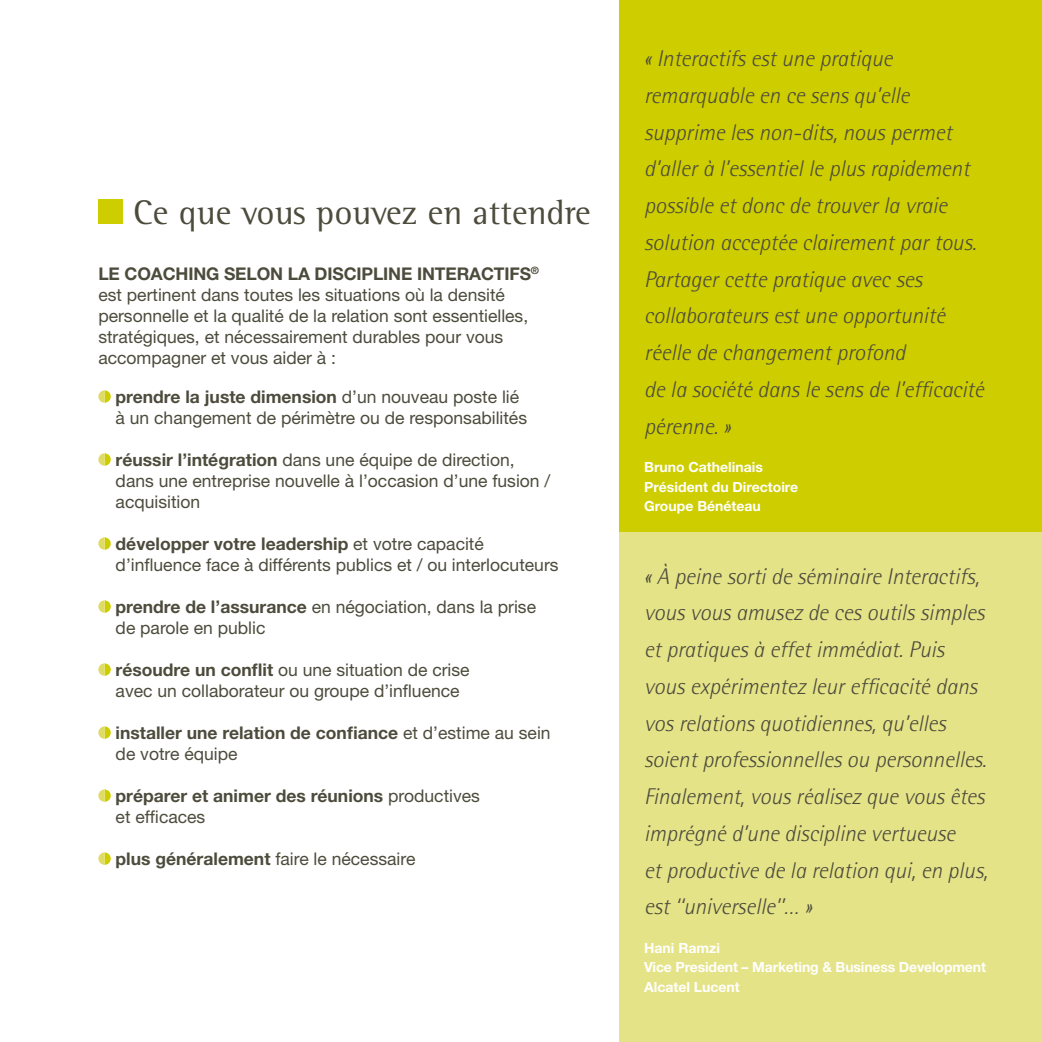
<style>
.page{position:relative;width:1042px;height:1042px;background:#fff}
.page>*{position:absolute;margin:0;border:0;box-sizing:border-box;transform-origin:0 0}
.t1{font:35px "Rotis Semi Serif";color:#4c4b3c}
.t2{font:italic 300 22.75px/36.8px "Rotis Semi Sans";color:#4c4b3c}
.t3{font:17.5px/21px "Helvetica Neue";color:#4c4b3c}
.t4{font:700 17.5px/21px "Helvetica Neue";color:#4c4b3c}
.t5{font:700 14px/19.2px "Helvetica Neue";color:#fff}
.s1{font-weight:700}
.s2{font-weight:400}
</style>
<div class="page">
<div style="left:98px;top:199px;width:25px;height:25px;background:#cecd00"></div>
<svg style="left:98px;top:390px;width:13px;height:13px"></svg>
<svg style="left:98px;top:453px;width:13px;height:13px"></svg>
<svg style="left:98px;top:537px;width:13px;height:13px"></svg>
<svg style="left:98px;top:600px;width:13px;height:13px"></svg>
<svg style="left:98px;top:663px;width:13px;height:13px"></svg>
<svg style="left:98px;top:726px;width:13px;height:13px"></svg>
<svg style="left:98px;top:789px;width:13px;height:13px"></svg>
<svg style="left:98px;top:852px;width:13px;height:13px"></svg>
<div style="left:619px;top:0;width:423px;height:1042px;background:#cecd00"></div>
<div style="left:619px;top:532px;width:423px;height:510px;background:#e5e388"></div>
<h1 class="t1" style="left:133px;top:192px;width:459px">Ce que vous pouvez en attendre</h1>
<p class="t3" style="left:98px;top:263px;width:442px"><span class="s1">LE COACHING SELON LA DISCIPLINE INTERACTIFS</span><sup>® </sup>est pertinent dans toutes les situations où la densité personnelle et la qualité de la relation sont essentielles, stratégiques, et nécessairement durables pour vous accompagner et vous aider à :</p>
<p class="t3" style="left:116px;top:386px;width:413px"><span class="s1">prendre la juste dimension</span> d’un nouveau poste lié à un changement de périmètre ou de responsabilités</p>
<p class="t3" style="left:116px;top:449px;width:436px"><span class="s1">réussir l’intégration</span> dans une équipe de direction, dans une entreprise nouvelle à l’occasion d’une fusion / acquisition</p>
<p class="t3" style="left:116px;top:533px;width:444px"><span class="s1">développer votre leadership</span> et votre capacité d’influence face à différents publics et / ou interlocuteurs</p>
<p class="t3" style="left:116px;top:596px;width:422px"><span class="s1">prendre de l’assurance</span> en négociation, dans la prise de parole en public</p>
<p class="t3" style="left:116px;top:659px;width:355px"><span class="s1">résoudre un conflit</span> ou une situation de crise avec un collaborateur ou groupe d’influence</p>
<p class="t4" style="left:116px;top:722px;width:436px">installer une relation de confiance <span class="s2">et d’estime au sein de votre équipe</span></p>
<p class="t4" style="left:116px;top:785px;width:366px">préparer et animer des réunions <span class="s2">productives et efficaces</span></p>
<p class="t3" style="left:116px;top:848px;width:301px"><span class="s1">plus généralement</span> faire le nécessaire</p>
<p class="t2" style="left:644px;top:40px;width:341px">« Interactifs est une pratique remarquable en ce sens qu’elle supprime les non-dits, nous permet d’aller à l’essentiel le plus rapidement possible et donc de trouver la vraie solution acceptée clairement par tous.<br>Partager cette pratique avec ses collaborateurs est une opportunité réelle de changement profond<br>de la société dans le sens de l’efficacité pérenne. »</p>
<p class="t5" style="left:644px;top:457px;width:155px">Bruno Cathelinais<br>Président du Directoire<br>Groupe Bénéteau</p>
<p class="t2" style="left:644px;top:557px;width:345px">« À peine sorti de séminaire Interactifs, vous vous amusez de ces outils simples et pratiques à effet immédiat. Puis vous expérimentez leur efficacité dans vos relations quotidiennes, qu’elles soient professionnelles ou personnelles.<br>Finalement, vous réalisez que vous êtes imprégné d’une discipline vertueuse<br>et productive de la relation qui, en plus, est ‘‘universelle’’… »</p>
<p class="t5" style="left:644px;top:938px;width:343px">Hani Ramzi<br>Vice President – Marketing &amp; Business Development<br>Alcatel Lucent</p>
</div>
